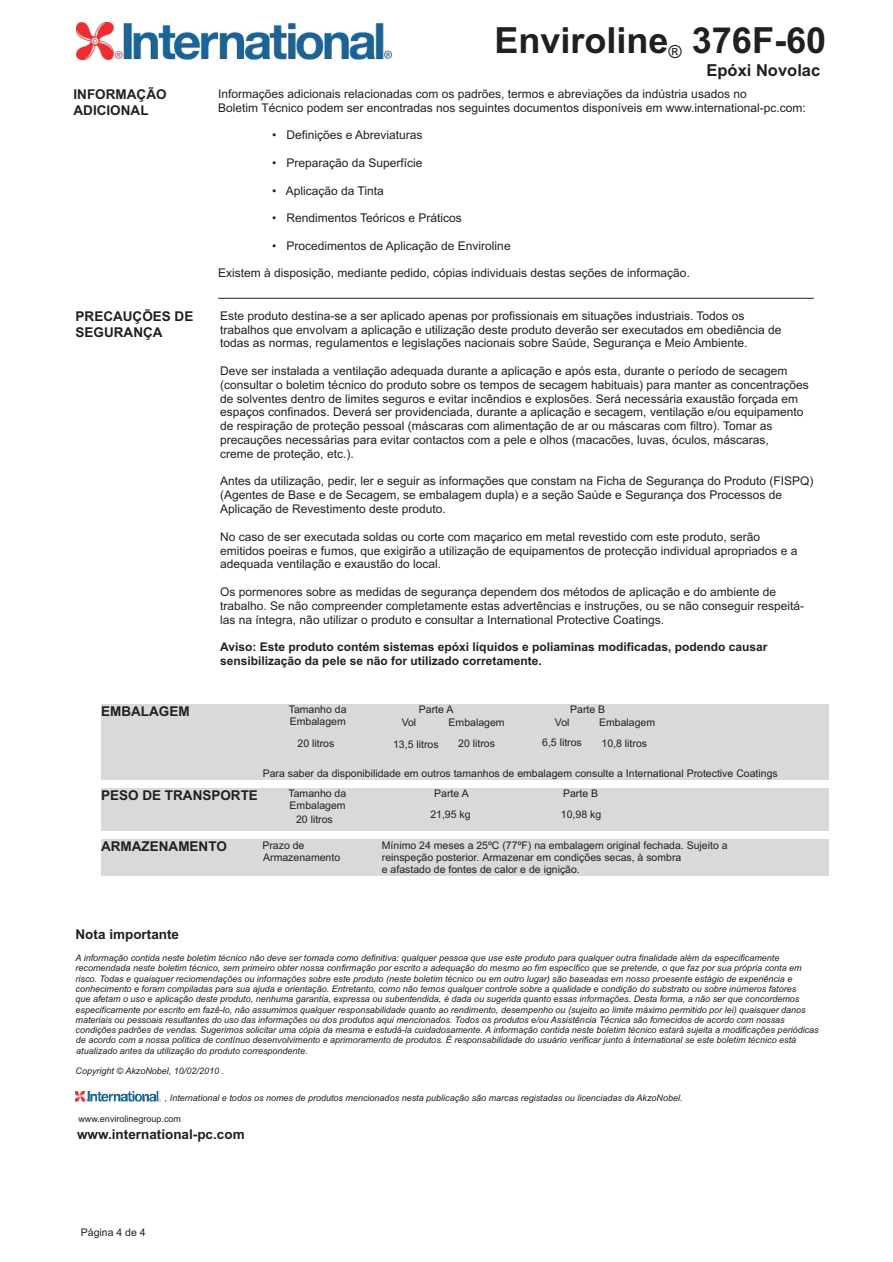
<style>
.page{position:relative;width:893px;height:1262px;background:#fff}
.page>*{position:absolute;margin:0;border:0;box-sizing:border-box;transform-origin:0 0}
.t1{font:700 36px "Arial";color:#231f20}
.t2{font:700 16.5px "Arial";color:#231f20}
.t3{font:700 13.5px/15.5px "Arial";color:#231f20}
.t4{font:12px/13.8px "Arial";color:#231f20}
.t5{font:700 12px/13.8px "Arial";color:#231f20}
.t6{font:10.5px/12px "Arial";color:#231f20}
.t7{font:italic 9px/10.4px "Arial";color:#231f20}
.t8{font:9px "Arial";color:#231f20}
</style>
<div class="page">
<img style="left:76px;top:22px;width:315px;height:38px">
<hr style="left:218px;top:298px;width:595px;height:1px;background:#231f20">
<div style="left:101px;top:703px;width:728px;height:76px;background:#d8d9db"></div>
<div style="left:101px;top:788px;width:728px;height:43px;background:#d8d9db"></div>
<div style="left:101px;top:839px;width:728px;height:37px;background:#d8d9db"></div>
<img style="left:76px;top:1091px;width:85px;height:10px">
<p class="t3" style="left:74px;top:88px;width:94px">INFORMAÇÃO<br>ADICIONAL</p>
<p class="t3" style="left:76px;top:310px;width:119px">PRECAUÇÕES DE<br>SEGURANÇA</p>
<h1 class="t1" style="left:494px;top:26px;width:333px">Enviroline<sub>®</sub> 376F-60</h1>
<h2 class="t2" style="left:706px;top:63px;width:115px">Epóxi Novolac</h2>
<p class="t4" style="left:218px;top:88px;width:589px">Informações adicionais relacionadas com os padrões, termos e abreviações da indústria usados no<br>Boletim Técnico podem ser encontradas nos seguintes documentos disponíveis em www.international-pc.com:</p>
<p class="t4" style="left:272px;top:129px;width:152px">• Definições e Abreviaturas</p>
<p class="t4" style="left:272px;top:157px;width:152px">• Preparação da Superfície</p>
<p class="t4" style="left:272px;top:184px;width:113px">• Aplicação da Tinta</p>
<p class="t4" style="left:272px;top:212px;width:191px">• Rendimentos Teóricos e Práticos</p>
<p class="t4" style="left:272px;top:240px;width:240px">• Procedimentos de Aplicação de Enviroline</p>
<p class="t4" style="left:218px;top:267px;width:473px">Existem à disposição, mediante pedido, cópias individuais destas seções de informação.</p>
<p class="t4" style="left:220px;top:310px;width:562px">Este produto destina-se a ser aplicado apenas por profissionais em situações industriais. Todos os trabalhos que envolvam a aplicação e utilização deste produto deverão ser executados em obediência de todas as normas, regulamentos e legislações nacionais sobre Saúde, Segurança e Meio Ambiente.</p>
<p class="t4" style="left:220px;top:365px;width:590px">Deve ser instalada a ventilação adequada durante a aplicação e após esta, durante o período de secagem (consultar o boletim técnico do produto sobre os tempos de secagem habituais) para manter as concentrações de solventes dentro de limites seguros e evitar incêndios e explosões. Será necessária exaustão forçada em espaços confinados. Deverá ser providenciada, durante a aplicação e secagem, ventilação e/ou equipamento de respiração de proteção pessoal (máscaras com alimentação de ar ou máscaras com filtro). Tomar as precauções necessárias para evitar contactos com a pele e olhos (macacões, luvas, óculos, máscaras,<br>creme de proteção, etc.).</p>
<p class="t4" style="left:220px;top:475px;width:594px">Antes da utilização, pedir, ler e seguir as informações que constam na Ficha de Segurança do Produto (FISPQ) (Agentes de Base e de Secagem, se embalagem dupla) e a seção Saúde e Segurança dos Processos de<br>Aplicação de Revestimento deste produto.</p>
<p class="t4" style="left:220px;top:530px;width:578px">No caso de ser executada soldas ou corte com maçarico em metal revestido com este produto, serão emitidos poeiras e fumos, que exigirão a utilização de equipamentos de protecção individual apropriados e a adequada ventilação e exaustão do local.</p>
<p class="t4" style="left:220px;top:586px;width:585px">Os pormenores sobre as medidas de segurança dependem dos métodos de aplicação e do ambiente de trabalho. Se não compreender completamente estas advertências e instruções, ou se não conseguir respeitá&shy;las na íntegra, não utilizar o produto e consultar a International Protective Coatings.</p>
<p class="t5" style="left:220px;top:641px;width:549px">Aviso: Este produto contém sistemas epóxi líquidos e poliaminas modificadas, podendo causar sensibilização da pele se não for utilizado corretamente.</p>
<p class="t3" style="left:101px;top:704px;width:90px">EMBALAGEM</p>
<p class="t6" style="left:289px;top:704px;width:59px">Tamanho da<br>Embalagem</p>
<p class="t6" style="left:419px;top:704px;width:36px">Parte A</p>
<p class="t6" style="left:570px;top:704px;width:37px">Parte B</p>
<p class="t6" style="left:401px;top:717px;width:16px">Vol</p>
<p class="t6" style="left:448px;top:717px;width:58px">Embalagem</p>
<p class="t6" style="left:555px;top:717px;width:16px">Vol</p>
<p class="t6" style="left:599px;top:717px;width:58px">Embalagem</p>
<p class="t6" style="left:297px;top:738px;width:38px">20 litros</p>
<p class="t6" style="left:393px;top:739px;width:47px">13,5 litros</p>
<p class="t6" style="left:458px;top:738px;width:38px">20 litros</p>
<p class="t6" style="left:542px;top:737px;width:41px">6,5 litros</p>
<p class="t6" style="left:601px;top:738px;width:47px">10,8 litros</p>
<p class="t6" style="left:263px;top:768px;width:516px">Para saber da disponibilidade em outros tamanhos de embalagem consulte a International Protective Coatings</p>
<p class="t3" style="left:101px;top:788px;width:158px">PESO DE TRANSPORTE</p>
<p class="t6" style="left:288px;top:788px;width:59px">Tamanho da<br>Embalagem</p>
<p class="t6" style="left:434px;top:788px;width:36px">Parte A</p>
<p class="t6" style="left:563px;top:788px;width:37px">Parte B</p>
<p class="t6" style="left:296px;top:814px;width:38px">20 litros</p>
<p class="t6" style="left:430px;top:809px;width:42px">21,95 kg</p>
<p class="t6" style="left:561px;top:809px;width:42px">10,98 kg</p>
<p class="t6" style="left:262px;top:840px;width:79px">Prazo de<br>Armazenamento</p>
<p class="t6" style="left:382px;top:840px;width:347px">Mínimo 24 meses a 25ºC (77ºF) na embalagem original fechada. Sujeito a reinspeção posterior. Armazenar em condições secas, à sombra<br>e afastado de fontes de calor e de ignição.</p>
<p class="t3" style="left:101px;top:840px;width:127px">ARMAZENAMENTO</p>
<p class="t3" style="left:76px;top:927px;width:105px">Nota importante</p>
<p class="t7" style="left:76px;top:953px;width:744px">A informação contida neste boletim técnico não deve ser tomada como definitiva: qualquer pessoa que use este produto para qualquer outra finalidade além da especificamente recomendada neste boletim técnico, sem primeiro obter nossa confirmação por escrito a adequação do mesmo ao fim específico que se pretende, o que faz por sua própria conta em risco. Todas e quaisquer reciomendações ou informações sobre este produto (neste boletim técnico ou em outro lugar) são baseadas em nosso proesente estágio de experiência e conhecimento e foram compiladas para sua ajuda e orientação. Entretanto, como não temos qualquer controle sobre a qualidade e condição do substrato ou sobre inúmeros fatores<br>que afetam o uso e aplicação deste produto, nenhuma garantia, expressa ou subentendida, é dada ou sugerida quanto essas informações. Desta forma, a não ser que concordemos especificamente por escrito em fazê-lo, não assumimos qualquer responsabilidade quanto ao rendimento, desempenho ou (sujeito ao limite máximo permitido por lei) quaisquer danos materiais ou pessoais resultantes do uso das informações ou dos produtos aqui mencionados. Todos os produtos e/ou Assistência Técnica são fornecidos de acordo com nossas condições padrões de vendas. Sugerimos solicitar uma cópia da mesma e estudá-la cuidadosamente. A informação contida neste boletim técnico estará sujeita a modificações periódicas de acordo com a nossa política de contínuo desenvolvimento e aprimoramento de produtos. É responsabilidade do usuário verificar junto à International se este boletim técnico está atualizado antes da utilização do produto correspondente.</p>
<p class="t7" style="left:76px;top:1066px;width:150px">Copyright © AkzoNobel, 10/02/2010 .</p>
<p class="t7" style="left:165px;top:1094px;width:519px">, International e todos os nomes de produtos mencionados nesta publicação são marcas registadas ou licenciadas da AkzoNobel.</p>
<p class="t8" style="left:78px;top:1115px;width:104px">www.envirolinegroup.com</p>
<p class="t3" style="left:77px;top:1127px;width:169px">www.international-pc.com</p>
<p class="t6" style="left:81px;top:1227px;width:66px">Página 4 de 4</p>
</div>
